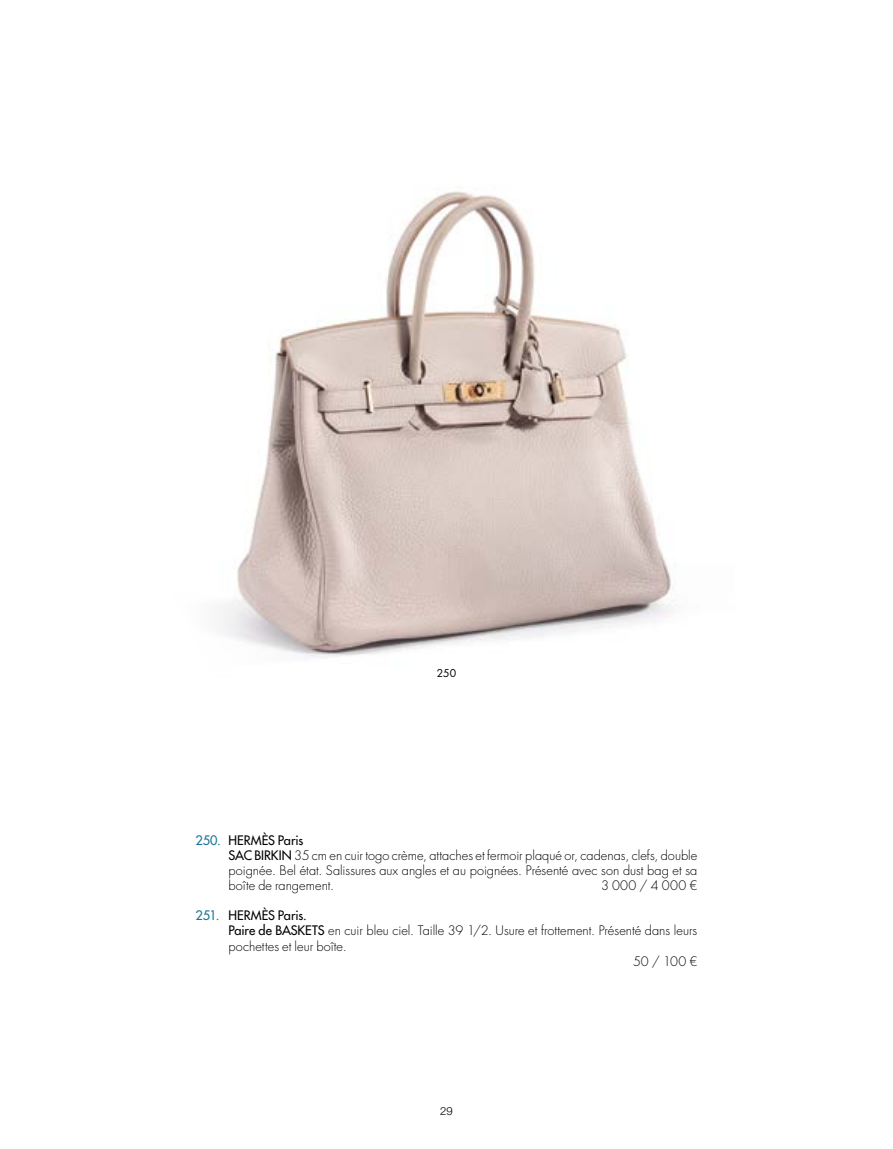
<style>
.page{position:relative;width:893px;height:1149px;background:#fff}
.page>*{position:absolute;margin:0;border:0;box-sizing:border-box;transform-origin:0 0}
.t1{font:300 12.75px/15px "Futura Std";letter-spacing:.005em;color:#000}
.t2{font:500 12.75px "Futura Std";letter-spacing:-.01em;color:#000}
.t3{font:300 11.25px "Helvetica Neue LT Std";color:#000}
.t4{font:10.5px "Futura Std";color:#000}
.s1{font-weight:500;color:#177697}
.s2{font-weight:500}
.s3{color:#177697}
</style>
<div class="page">
<img style="left:254px;top:191px;width:422px;height:463px">
<svg style="left:220px;top:519px;width:158px;height:139px"></svg>
<p class="t4" style="left:437px;top:666px;width:21px">250</p>
<p class="t1" style="left:229px;top:833px;width:470px;text-indent:-33px"><span class="s1">250.</span> <span class="s2">HERMÈS Paris<br>SAC BIRKIN</span> 35 cm en cuir togo crème, attaches et fermoir plaqué or, cadenas, clefs, double poignée. Bel état. Salissures aux angles et au poignées. Présenté avec son dust bag et sa boîte de rangement.</p>
<p class="t1" style="left:601px;top:878px;width:98px">3 000 / 4 000 €</p>
<p class="t2" style="left:196px;top:907px;width:113px"><span class="s3">251.</span> HERMÈS Paris.</p>
<p class="t1" style="left:229px;top:923px;width:470px"><span class="s2">Paire de BASKETS</span> en cuir bleu ciel. Taille 39 1/2. Usure et frottement. Présenté dans leurs</p>
<p class="t1" style="left:229px;top:938px;width:120px">pochettes et leur boîte.</p>
<p class="t1" style="left:633px;top:953px;width:66px">50 / 100 €</p>
<p class="t3" style="left:440px;top:1103px;width:14px">29</p>
</div>
